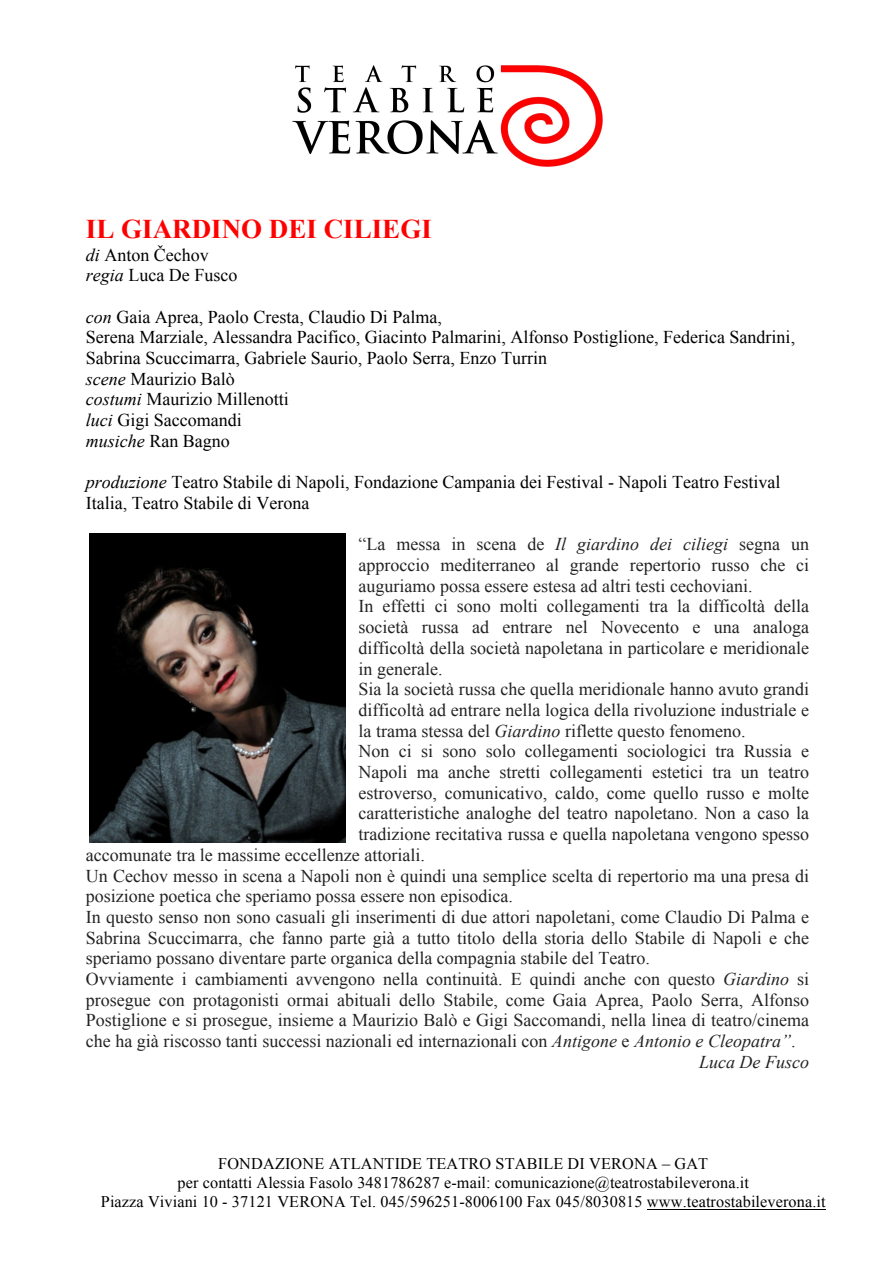
<style>
.page{position:relative;width:893px;height:1263px;background:#fff}
.page>*{position:absolute;margin:0;border:0;box-sizing:border-box;transform-origin:0 0}
.t1{font:700 27px "Times New Roman";color:#f00}
.t2{font:18px "Times New Roman";color:#222}
.t3{font:18px/20.7px "Times New Roman";color:#000}
.t4{font:italic 18px "Times New Roman";color:#222}
.t5{font:16.2px/19px "Times New Roman";letter-spacing:.01em;color:#000;text-align:center}
.s1{font-style:italic}
</style>
<div class="page">
<hr style="left:647px;top:1210px;width:178px;height:1px;background:#000">
<img style="left:292px;top:65px;width:311px;height:102px">
<img style="left:89px;top:533px;width:256px;height:310px">
<h1 class="t1" style="left:86px;top:214px;width:347px">IL GIARDINO DEI CILIEGI</h1>
<p class="t3" style="left:86px;top:244px;width:153px"><span class="s1">di</span> Anton Čechov <span class="s1">regia</span> Luca De Fusco</p>
<p class="t3" style="left:86px;top:306px;width:710px"><span class="s1">con</span> Gaia Aprea, Paolo Cresta, Claudio Di Palma,<br>Serena Marziale, Alessandra Pacifico, Giacinto Palmarini, Alfonso Postiglione, Federica Sandrini, Sabrina Scuccimarra, Gabriele Saurio, Paolo Serra, Enzo Turrin<br><span class="s1">scene</span> Maurizio Balò<br><span class="s1">costumi</span> Maurizio Millenotti<br><span class="s1">luci</span> Gigi Saccomandi<br><span class="s1">musiche</span> Ran Bagno</p>
<p class="t3" style="left:86px;top:472px;width:696px"><span class="s1">produzione</span> Teatro Stabile di Napoli, Fondazione Campania dei Festival - Napoli Teatro Festival<br>Italia, Teatro Stabile di Verona</p>
<p class="t2" style="left:358px;top:534px;width:452px">“La messa in scena de <span class="s1">Il giardino dei ciliegi</span> segna un</p>
<p class="t2" style="left:358px;top:555px;width:452px">approccio mediterraneo al grande repertorio russo che ci</p>
<p class="t2" style="left:358px;top:576px;width:395px">auguriamo possa essere estesa ad altri testi cechoviani.</p>
<p class="t2" style="left:358px;top:596px;width:452px">In effetti ci sono molti collegamenti tra la difficoltà della</p>
<p class="t2" style="left:358px;top:617px;width:452px">società russa ad entrare nel Novecento e una analoga</p>
<p class="t2" style="left:358px;top:638px;width:452px">difficoltà della società napoletana in particolare e meridionale</p>
<p class="t2" style="left:358px;top:659px;width:85px">in generale.</p>
<p class="t2" style="left:358px;top:679px;width:452px">Sia la società russa che quella meridionale hanno avuto grandi</p>
<p class="t2" style="left:358px;top:700px;width:452px">difficoltà ad entrare nella logica della rivoluzione industriale e</p>
<p class="t2" style="left:358px;top:720px;width:388px">la trama stessa del <span class="s1">Giardino</span> riflette questo fenomeno.</p>
<p class="t2" style="left:358px;top:741px;width:452px">Non ci si sono solo collegamenti sociologici tra Russia e</p>
<p class="t2" style="left:358px;top:762px;width:452px">Napoli ma anche stretti collegamenti estetici tra un teatro</p>
<p class="t2" style="left:358px;top:783px;width:452px">estroverso, comunicativo, caldo, come quello russo e molte</p>
<p class="t2" style="left:358px;top:803px;width:452px">caratteristiche analoghe del teatro napoletano. Non a caso la</p>
<p class="t2" style="left:358px;top:824px;width:452px">tradizione recitativa russa e quella napoletana vengono spesso</p>
<p class="t2" style="left:86px;top:845px;width:340px">accomunate tra le massime eccellenze attoriali.</p>
<p class="t2" style="left:86px;top:866px;width:724px">Un Cechov messo in scena a Napoli non è quindi una semplice scelta di repertorio ma una presa di</p>
<p class="t2" style="left:86px;top:886px;width:428px">posizione poetica che speriamo possa essere non episodica.</p>
<p class="t2" style="left:86px;top:907px;width:724px">In questo senso non sono casuali gli inserimenti di due attori napoletani, come Claudio Di Palma e</p>
<p class="t2" style="left:86px;top:927px;width:724px">Sabrina Scuccimarra, che fanno parte già a tutto titolo della storia dello Stabile di Napoli e che</p>
<p class="t2" style="left:86px;top:948px;width:565px">speriamo possano diventare parte organica della compagnia stabile del Teatro.</p>
<p class="t2" style="left:86px;top:969px;width:724px">Ovviamente i cambiamenti avvengono nella continuità. E quindi anche con questo <span class="s1">Giardino</span> si</p>
<p class="t2" style="left:86px;top:990px;width:724px">prosegue con protagonisti ormai abituali dello Stabile, come Gaia Aprea, Paolo Serra, Alfonso</p>
<p class="t2" style="left:86px;top:1010px;width:724px">Postiglione e si prosegue, insieme a Maurizio Balò e Gigi Saccomandi, nella linea di teatro/cinema</p>
<p class="t2" style="left:86px;top:1031px;width:711px">che ha già riscosso tanti successi nazionali ed internazionali con <span class="s1">Antigone</span> e <span class="s1">Antonio e Cleopatra”</span>.</p>
<p class="t4" style="left:699px;top:1052px;width:111px">Luca De Fusco</p>
<p class="t5" style="left:101px;top:1154px;width:726px">FONDAZIONE ATLANTIDE TEATRO STABILE DI VERONA – GAT<br>per contatti Alessia Fasolo 3481786287 e-mail: comunicazione@teatrostabileverona.it<br>Piazza Viviani 10 - 37121 VERONA Tel. 045/596251-8006100 Fax 045/8030815 www.teatrostabileverona.it</p>
</div>
